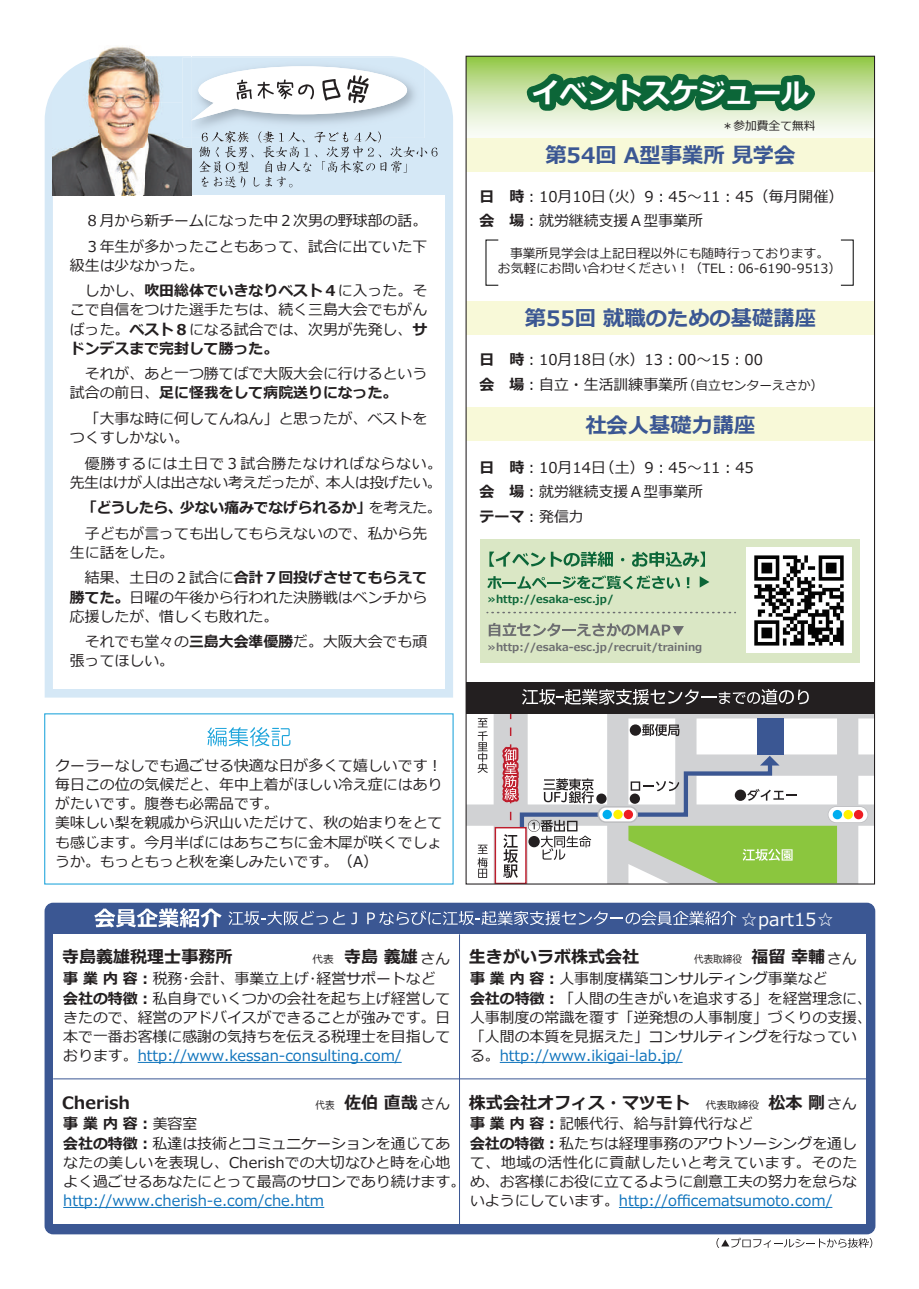
<style>
.page{position:relative;width:919px;height:1289px;background:#fff}
.page>*{position:absolute;margin:0;border:0;box-sizing:border-box;transform-origin:0 0}
.t1{font:italic 700 27.6px "Meiryo";color:#fff}
.t2{font:700 21.3px "Meiryo";color:#3b5793}
.t3{font:18px "Meiryo";color:#fff}
.t4{font:700 16.95px "Meiryo";color:#231f20}
.t5{font:14.85px/19.2px "Meiryo";color:#231f20}
.t6{font:14.85px "Meiryo";color:#1074bc}
.t7{font:14.85px "Meiryo";letter-spacing:.04em;color:#231f20}
.t8{font:12.75px/15.3px "Meiryo";color:#231f20;text-align:center}
.t9{font:11.7px "Meiryo";color:#231f20}
.t10{font:700 10.65px "Meiryo";color:#6c6d70}
.t11{font:700 10.65px "Meiryo";color:#0c6638}
.t12{font:10.65px "Meiryo";color:#231f20;scale:.9 1}
.s1{font-weight:700}
.s2{font-size:12.75px}
.s3{font-weight:400;font-size:10.65px}
.s4{font-weight:400;font-size:14.85px}
.s5{color:#1074bc}
.s6{font-weight:700;font-size:16.95px}
.s7{font-size:14.85px}
.s8{color:#231f20}
</style>
<div class="page">
<div style="left:45px;top:902px;width:830px;height:332px;background:#3b5793;border-radius:9px"></div>
<div style="left:53px;top:934px;width:812px;height:289px;background:#fff"></div>
<svg style="left:716px;top:1237px;width:156px;height:10px"></svg>
<svg style="left:94px;top:908px;width:128px;height:19px"></svg>
<svg style="left:228px;top:910px;width:117px;height:15px"></svg>
<svg style="left:351px;top:912px;width:6px;height:12px"></svg>
<svg style="left:367px;top:910px;width:369px;height:15px"></svg>
<hr style="left:459px;top:934px;width:1px;height:291px;background:#3b5793">
<hr style="left:53px;top:1078px;width:815px;height:1px;background:#3b5793">
<hr style="left:619px;top:1206px;width:213px;height:1px;background:#1074bc">
<hr style="left:499px;top:1062px;width:183px;height:1px;background:#1074bc">
<hr style="left:63px;top:1206px;width:261px;height:1px;background:#1074bc">
<hr style="left:138px;top:1062px;width:263px;height:1px;background:#1074bc">
<div style="left:466px;top:804px;width:408px;height:21px;background:#d1d2d4"></div>
<svg style="left:858px;top:713px;width:15px;height:5px"></svg>
<div style="left:685px;top:754px;width:189px;height:21px;background:#d1d2d4"></div>
<div style="left:493px;top:712px;width:34px;height:171px;background:#d1d2d4"></div>
<div style="left:837px;top:712px;width:21px;height:171px;background:#d1d2d4"></div>
<div style="left:827px;top:806px;width:41px;height:17px;border:2px solid #bcbdc0;border-radius:8px"></div>
<svg style="left:828px;top:807px;width:39px;height:15px"></svg>
<div style="left:843px;top:810px;width:9px;height:9px;background:#fff101;border-radius:50%"></div>
<div style="left:853px;top:810px;width:10px;height:9px;background:#ee1d23;border-radius:50%"></div>
<svg style="left:477px;top:844px;width:10px;height:33px"></svg>
<svg style="left:477px;top:718px;width:10px;height:55px"></svg>
<div style="left:494px;top:827px;width:32px;height:56px;background:#f9eaeb;border:1px solid #be1d2c"></div>
<svg style="left:497px;top:713px;width:346px;height:169px"></svg>
<div style="left:466px;top:682px;width:408px;height:31px;background:#231f20"></div>
<svg style="left:522px;top:689px;width:286px;height:16px"></svg>
<div style="left:479px;top:539px;width:380px;height:123px;background:#dae7c5"></div>
<svg style="left:488px;top:622px;width:196px;height:14px"></svg>
<svg style="left:487px;top:575px;width:193px;height:14px"></svg>
<svg style="left:686px;top:577px;width:3px;height:11px"></svg>
<svg style="left:699px;top:576px;width:10px;height:11px"></svg>
<svg style="left:489px;top:551px;width:124px;height:15px"></svg>
<svg style="left:632px;top:551px;width:73px;height:16px"></svg>
<svg style="left:487px;top:612px;width:248px;height:1px"></svg>
<svg style="left:467px;top:58px;width:406px;height:76px"></svg>
<img style="left:746px;top:548px;width:105px;height:104px">
<div style="left:466px;top:407px;width:408px;height:34px;background:#f8f9d8"></div>
<div style="left:466px;top:301px;width:408px;height:34px;background:#f8f9d8"></div>
<div style="left:466px;top:138px;width:408px;height:34px;background:#f8f9d8"></div>
<svg style="left:516px;top:55px;width:308px;height:69px;background:#7aad72"></svg>
<svg style="left:207px;top:727px;width:83px;height:19px"></svg>
<svg style="left:45px;top:56px;width:408px;height:641px;background:#d8e9f6"></svg>
<div style="left:53px;top:195px;width:391px;height:493px;background:#fff"></div>
<img style="left:407px;top:58px;width:17px;height:9px">
<img style="left:191px;top:58px;width:216px;height:80px">
<svg style="left:199px;top:131px;width:238px;height:56px;background:#c5d6e3"></svg>
<svg style="left:191px;top:66px;width:216px;height:54px"></svg>
<img style="left:99px;top:46px;width:46px;height:10px">
<img style="left:53px;top:56px;width:138px;height:139px">
<img style="left:53px;top:195px;width:138px;height:1px">
<h1 class="t1" style="left:532px;top:74px;width:278px">イベントスケジュール</h1>
<p class="t9" style="left:721px;top:117px;width:95px">＊参加費全て無料</p>
<p class="t5" style="left:85px;top:209px;width:344px;line-height:25.5px">８月から新チームになった中２次男の野球部の話。<br>３年生が多かったこともあって、試合に出ていた下</p>
<p class="t5" style="left:85px;top:253px;width:344px;line-height:25.5px;text-indent:-15px">級生は少なかった。<br>しかし、<span class="s1">吹田総体でいきなりベスト４</span>に入った。そ</p>
<p class="t5" style="left:70px;top:301px;width:359px;text-align:justify">こで自信をつけた選手たちは、続く三島大会でもがんばった。<span class="s1">ベスト８</span>になる試合では、次男が先発し、<span class="s1">サドンデスまで完封して勝った。</span></p>
<p class="t5" style="left:70px;top:365px;width:359px;text-indent:15px">それが、あと一つ勝てばで大阪大会に行けるという試合の前日、<span class="s1">足に怪我をして病院送りになった。</span></p>
<p class="t5" style="left:70px;top:409px;width:359px;text-indent:15px">「大事な時に何してんねん」と思ったが、ベストをつくすしかない。</p>
<p class="t5" style="left:70px;top:454px;width:374px;text-align:right">優勝するには土日で３試合勝たなければならない。先生はけが人は出さない考えだったが、本人は投げたい。</p>
<p class="t5" style="left:82px;top:496px;width:361px;line-height:25.5px"><span class="s1">「どうしたら、少ない痛みでなげられるか」</span>を考えた。子どもが言っても出してもらえないので、私から先</p>
<p class="t5" style="left:85px;top:540px;width:344px;line-height:25.5px;text-indent:-15px">生に話をした。<br>結果、土日の２試合に<span class="s1">合計７回投げさせてもらえて</span></p>
<p class="t5" style="left:70px;top:588px;width:359px"><span class="s1">勝てた。</span>日曜の午後から行われた決勝戦はベンチから応援したが、惜しくも敗れた。</p>
<p class="t5" style="left:70px;top:633px;width:359px;text-indent:15px">それでも堂々の<span class="s1">三島大会準優勝</span>だ。大阪大会でも頑張ってほしい。</p>
<h2 class="t2" style="left:545px;top:141px;width:251px">第54回 A型事業所 見学会</h2>
<p class="t5" style="left:479px;top:185px;width:365px;line-height:24.5px"><span class="s1">日　時</span>：10月10日（火）9：45～11：45（毎月開催）<span class="s1">会　場</span>：就労継続支援Ａ型事業所</p>
<p class="t8" style="left:498px;top:246px;width:345px">事業所見学会は上記日程以外にも随時行っております。<br>お気軽にお問い合わせください！（TEL：06-6190-9513）</p>
<h2 class="t2" style="left:525px;top:303px;width:292px">第55回 就職のための基礎講座</h2>
<p class="t5" style="left:479px;top:348px;width:345px;line-height:24.5px"><span class="s1">日　時</span>：10月18日（水）13：00～15：00<br><span class="s1">会　場</span>：自立・生活訓練事業所<span class="s2">（自立センターえさか）</span></p>
<h2 class="t2" style="left:585px;top:410px;width:172px">社会人基礎力講座</h2>
<p class="t5" style="left:479px;top:456px;width:276px;line-height:24.5px"><span class="s1">日　時</span>：10月14日（土）9：45～11：45<span class="s1">会　場</span>：就労継続支援Ａ型事業所<br><span class="s1">テーマ</span>：発信力</p>
<p class="t11" style="left:487px;top:592px;width:128px">≫http://esaka-esc.jp/</p>
<p class="t10" style="left:487px;top:639px;width:217px">≫http://esaka-esc.jp/recruit/training</p>
<p class="t5" style="left:55px;top:756px;width:388px">クーラーなしでも過ごせる快適な日が多くて嬉しいです！毎日この位の気候だと、年中上着がほしい冷え症にはありがたいです。腹巻も必需品です。<br>美味しい梨を親戚から沢山いただけて、秋の始まりをとても感じます。今月半ばにはあちこちに金木犀が咲くでしょうか。もっともっと秋を楽しみたいです。（A）</p>
<p class="t4" style="left:62px;top:945px;width:172px">寺島義雄税理士事務所</p>
<p class="t4" style="left:312px;top:945px;width:139px"><span class="s3">代表</span> 寺島 義雄<span class="s4">さん</span></p>
<p class="t5" style="left:63px;top:970px;width:388px"><span class="s1">事業内容：</span>税務･会計、事業立上げ･経営サポートなど<span class="s1">会社の特徴：</span>私自身でいくつかの会社を起ち上げ経営してきたので、経営のアドバイスができることが強みです。日本で一番お客様に感謝の気持ちを伝える税理士を目指しております。<span class="s5">http://www.kessan-consulting.com/</span></p>
<p class="t3" style="left:740px;top:907px;width:96px">☆part15☆</p>
<p class="t4" style="left:469px;top:945px;width:172px">生きがいラボ株式会社</p>
<p class="t12" style="left:694px;top:952px;width:182px">代表取締役　<span class="s6">福留 幸輔</span><span class="s7">さん</span></p>
<p class="t5" style="left:470px;top:970px;width:403px"><span class="s1">事業内容：</span>人事制度構築コンサルティング事業など<br><span class="s1">会社の特徴：</span>「人間の生きがいを追求する」を経営理念に、人事制度の常識を覆す「逆発想の人事制度」づくりの支援、「人間の本質を見据えた」コンサルティングを行なっている。<span class="s5">http://www.ikigai-lab.jp/</span></p>
<p class="t4" style="left:62px;top:1090px;width:69px">Cherish</p>
<p class="t4" style="left:315px;top:1090px;width:136px"><span class="s3">代表　</span>佐伯 直哉<span class="s4">さん</span></p>
<p class="t5" style="left:63px;top:1115px;width:388px"><span class="s1">事業内容：</span>美容室<br><span class="s1">会社の特徴：</span>私達は技術とコミュニケーションを通じてあなたの美しいを表現し、Cherishでの大切なひと時を心地</p>
<p class="t6" style="left:63px;top:1190px;width:262px">http://www.cherish-e.com/che.htm</p>
<p class="t4" style="left:469px;top:1090px;width:389px">株式会社オフィス・マツモト <span class="s3">代表取締役</span> 松本 剛<span class="s4">さん</span></p>
<p class="t5" style="left:470px;top:1115px;width:284px"><span class="s1">事業内容：</span>記帳代行、給与計算代行など</p>
<p class="t5" style="left:470px;top:1134px;width:388px"><span class="s1">会社の特徴：</span>私たちは経理事務のアウトソーシングを通し</p>
<p class="t7" style="left:470px;top:1151px;width:389px">て、地域の活性化に貢献したいと考えています。そのた</p>
<p class="t5" style="left:63px;top:1172px;width:795px">よく過ごせるあなたにとって最高のサロンであり続けます。め、お客様にお役に立てるように創意工夫の努力を怠らな</p>
<p class="t6" style="left:470px;top:1190px;width:364px"><span class="s8">いようにしています。</span>http://officematsumoto.com/</p>
</div>
